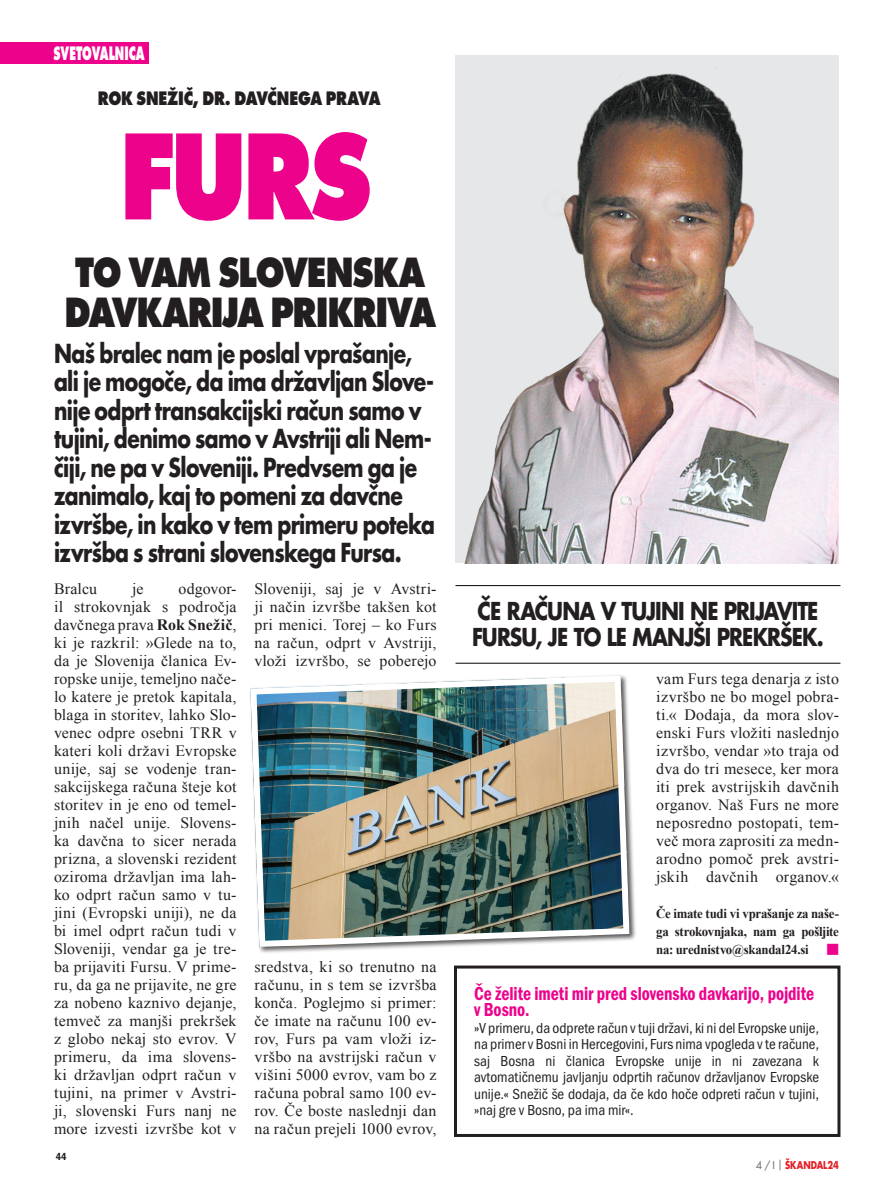
<style>
.page{position:relative;width:893px;height:1191px;background:#fff}
.page>*{position:absolute;margin:0;border:0;box-sizing:border-box;transform-origin:0 0}
.t1{font:800 114px "Futura LT Pro";color:#ed028c;scale:.82 1}
.t2{font:800 39px/40.5px "Futura LT Pro";letter-spacing:-.04em;color:#231f20;scale:.82 1}
.t3{font:700 25.5px/28.5px "Futura LT Pro";letter-spacing:-.03em;color:#231f20;scale:.8 1}
.t4{font:700 24px/25.5px "Futura LT Pro";letter-spacing:-.045em;color:#231f20;scale:.85 1}
.t5{font:19.5px/16.5px "Franklin Gothic URW Con Dem";color:#ed028c;scale:.9 1}
.t6{font:800 18px "Futura LT Pro";letter-spacing:-.015em;color:#231f20;scale:.8 1}
.t7{font:800 18px "Futura LT Pro";color:#fff;scale:.6 1}
.t8{font:15.75px/18px "Times New Roman";letter-spacing:.015em;color:#231f20;text-align:justify}
.t9{font:15px/16.5px "Franklin Gothic URW Con Boo";color:#231f20;text-align:justify}
.t10{font:700 13.5px/18px "Times New Roman";letter-spacing:-.02em;color:#231f20;text-align:justify;scale:.95 1}
.t11{font:12px "Zapf Dingbats IT Cby BT";color:#ed028c}
.t12{font:700 10.5px "Futura LT Pro";letter-spacing:-.005em;color:#e41e25;scale:.8 1}
.t13{font:10.5px "Franklin Gothic URW Con Dem";color:#231f20}
.s1{font-weight:700}
.s2{font-weight:400;color:#6c6d70}
</style>
<div class="page">
<div style="left:454px;top:965px;width:386px;height:172px;border:3px solid #231f20"></div>
<img style="left:455px;top:56px;width:384px;height:507px">
<div style="left:0;top:43px;width:149px;height:21px;background:#ed028c"></div>
<hr style="left:455px;top:585px;width:385px;height:1px;background:#231f20">
<hr style="left:455px;top:662px;width:385px;height:2px;background:#231f20">
<div style="left:249px;top:674px;width:388px;height:280px;background:#231f20;opacity:.75"></div>
<img style="left:249px;top:674px;width:384px;height:276px">
<p class="t7" style="left:54px;top:40px;width:153px">SVETOVALNICA</p>
<p class="t6" style="left:98px;top:86px;width:355px">ROK SNEŽIČ, DR. DAVČNEGA PRAVA</p>
<h1 class="t1" style="left:120px;top:98px;width:309px">FURS</h1>
<h2 class="t2" style="left:64px;top:252px;width:455px">TO VAM SLOVENSKA<br>DAVKARIJA PRIKRIVA</h2>
<p class="t3" style="left:54px;top:338px;width:478px">Naš bralec nam je poslal vprašanje, ali je mogoče, da ima državljan Slove&shy;nije odprt transakcijski račun samo v tujini, denimo samo v Avstriji ali Nem&shy;čiji, ne pa v Sloveniji. Predvsem ga je zanimalo, kaj to pomeni za davčne izvršbe, in kako v tem primeru poteka izvršba s strani slovenskega Fursa.</p>
<p class="t8" style="left:54px;top:579px;width:45px">Bralcu</p>
<p class="t8" style="left:132px;top:579px;width:13px">je</p>
<p class="t8" style="left:54px;top:579px;width:184px;text-indent:125px">odgovor&shy;il strokovnjak s področja davčnega prava <span class="s1">Rok Snežič</span>, ki je razkril: »Glede na to, da je Slovenija članica Ev&shy;ropske unije, temeljno nače&shy;lo katere je pretok kapitala, blaga in storitev, lahko Slo&shy;venec odpre osebni TRR v kateri koli državi Evropske unije, saj se vodenje tran&shy;sakcijskega računa šteje kot storitev in je eno od temel&shy;jnih načel unije. Slovens&shy;ka davčna to sicer nerada prizna, a slovenski rezident oziroma državljan ima lah&shy;ko odprt račun samo v tu&shy;jini (Evropski uniji), ne da bi imel odprt račun tudi v Sloveniji, vendar ga je tre&shy;ba prijaviti Fursu. V prime&shy;ru, da ga ne prijavite, ne gre za nobeno kaznivo dejanje, temveč za manjši prekršek z globo nekaj sto evrov. V primeru, da ima slovens&shy;ki državljan odprt račun v tujini, na primer v Avstri&shy;ji, slovenski Furs nanj ne more izvesti izvršbe kot v</p>
<p class="t8" style="left:255px;top:579px;width:183px">Sloveniji, saj je v Avstri&shy;ji način izvršbe takšen kot pri menici. Torej – ko Furs na račun, odprt v Avstriji, vloži izvršbo, se poberejo</p>
<p class="t8" style="left:255px;top:958px;width:183px">sredstva, ki so trenutno na računu, in s tem se izvršba konča. Poglejmo si primer: če imate na računu 100 ev&shy;rov, Furs pa vam vloži iz&shy;vršbo na avstrijski račun v višini 5000 evrov, vam bo z računa pobral samo 100 ev&shy;rov. Če boste naslednji dan na račun prejeli 1000 evrov,</p>
<p class="t13" style="left:56px;top:1149px;width:12px">44</p>
<h3 class="t4" style="left:472px;top:597px;width:415px">ČE RAČUNA V TUJINI NE PRIJAVITE<br>FURSU, JE TO LE MANJŠI PREKRŠEK.</h3>
<p class="t8" style="left:656px;top:669px;width:184px">vam Furs tega denarja z isto izvršbo ne bo mogel pobra&shy;ti.« Dodaja, da mora slov&shy;enski Furs vložiti naslednjo izvršbo, vendar »to traja od dva do tri mesece, ker mora iti prek avstrijskih davčnih organov. Naš Furs ne more neposredno postopati, tem&shy;več mora zaprositi za medn&shy;arodno pomoč prek avstri&shy;jskih davčnih organov.«</p>
<p class="t10" style="left:656px;top:904px;width:194px">Če imate tudi vi vprašanje za naše&shy;ga strokovnjaka, nam ga pošljite na: urednistvo@skandal24.si</p>
<p class="t11" style="left:827px;top:943px;width:13px">■</p>
<p class="t5" style="left:474px;top:984px;width:379px">Če želite imeti mir pred slovensko davkarijo, pojdite v Bosno.</p>
<p class="t9" style="left:474px;top:1019px;width:346px">»V primeru, da odprete račun v tuji državi, ki ni del Evropske unije, na primer v Bosni in Hercegovini, Furs nima vpogleda v te račune, saj Bosna ni članica Evropske unije in ni zavezana k avtomatičnemu javljanju odprtih računov državljanov Evropske unije.« Snežič še dodaja, da če kdo hoče odpreti račun v tujini, »naj gre v Bosno, pa ima mir«.</p>
<p class="t12" style="left:756px;top:1157px;width:105px"><span class="s2">4 / I |</span> ŠKANDAL24</p>
</div>
